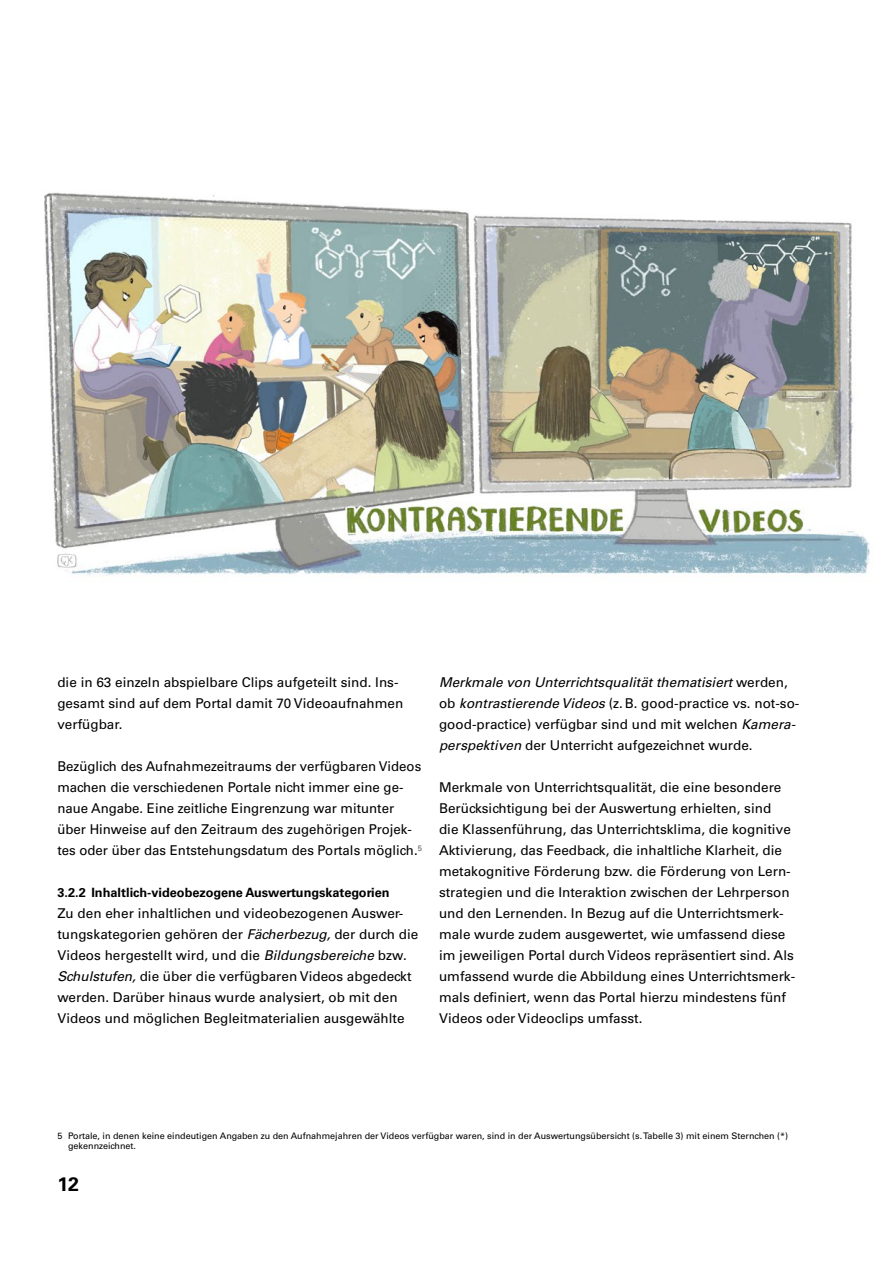
<style>
.page{position:relative;width:893px;height:1263px;background:#fff}
.page>*{position:absolute;margin:0;border:0;box-sizing:border-box;transform-origin:0 0}
.t1{font:700 19.5px "Univers LT Std";color:#000}
.t2{font:13.5px/21px "Univers LT Std";color:#000}
.t3{font:700 12.75px "Univers LT Std";color:#000}
.t4{font:9px/10.5px "Univers LT Std";color:#000}
.s1{font-style:italic}
</style>
<div class="page">
<img style="left:44px;top:192px;width:826px;height:384px">
<p class="t2" style="left:57px;top:672px;width:347px">die in 63 einzeln abspielbare Clips aufgeteilt sind. Ins&shy;gesamt sind auf dem Portal damit 70 Videoaufnahmen verfügbar.</p>
<p class="t2" style="left:57px;top:756px;width:366px">Bezüglich des Aufnahmezeitraums der verfügbaren Videos machen die verschiedenen Portale nicht immer eine ge&shy;naue Angabe. Eine zeitliche Eingrenzung war mitunter über Hinweise auf den Zeitraum des zugehörigen Projek&shy;tes oder über das Entstehungsdatum des Portals möglich.<sup>5</sup></p>
<p class="t3" style="left:57px;top:885px;width:334px">3.2.2 Inhaltlich-videobezogene Auswertungskategorien</p>
<p class="t2" style="left:57px;top:903px;width:363px">Zu den eher inhaltlichen und videobezogenen Auswer&shy;tungskategorien gehören der <span class="s1">Fächerbezug,</span> der durch die Videos hergestellt wird, und die <span class="s1">Bildungsbereiche</span> bzw.<br><span class="s1">Schulstufen,</span> die über die verfügbaren Videos abgedeckt werden. Darüber hinaus wurde analysiert, ob mit den Videos und möglichen Begleitmaterialien ausgewählte</p>
<p class="t2" style="left:439px;top:672px;width:362px"><span class="s1">Merkmale von Unterrichtsqualität thematisiert</span> werden, ob <span class="s1">kontrastierende Videos</span> (z.B. good-practice vs. not-so&shy;good-practice) verfügbar sind und mit welchen <span class="s1">Kamera&shy;perspektiven</span> der Unterricht aufgezeichnet wurde.</p>
<p class="t2" style="left:439px;top:777px;width:358px">Merkmale von Unterrichtsqualität, die eine besondere Berücksichtigung bei der Auswertung erhielten, sind<br>die Klassenführung, das Unterrichtsklima, die kognitive Aktivierung, das Feedback, die inhaltliche Klarheit, die metakognitive Förderung bzw. die Förderung von Lern&shy;strategien und die Interaktion zwischen der Lehrperson und den Lernenden. In Bezug auf die Unterrichtsmerk&shy;male wurde zudem ausgewertet, wie umfassend diese im jeweiligen Portal durch Videos repräsentiert sind. Als umfassend wurde die Abbildung eines Unterrichtsmerk&shy;mals definiert, wenn das Portal hierzu mindestens fünf Videos oder Videoclips umfasst.</p>
<p class="t4" style="left:68px;top:1130px;width:722px;text-indent:-11px">5 Portale, in denen keine eindeutigen Angaben zu den Aufnahmejahren der Videos verfügbar waren, sind in der Auswertungsübersicht (s. Tabelle 3) mit einem Sternchen (*) gekennzeichnet.</p>
<h1 class="t1" style="left:57px;top:1173px;width:23px">12</h1>
</div>
